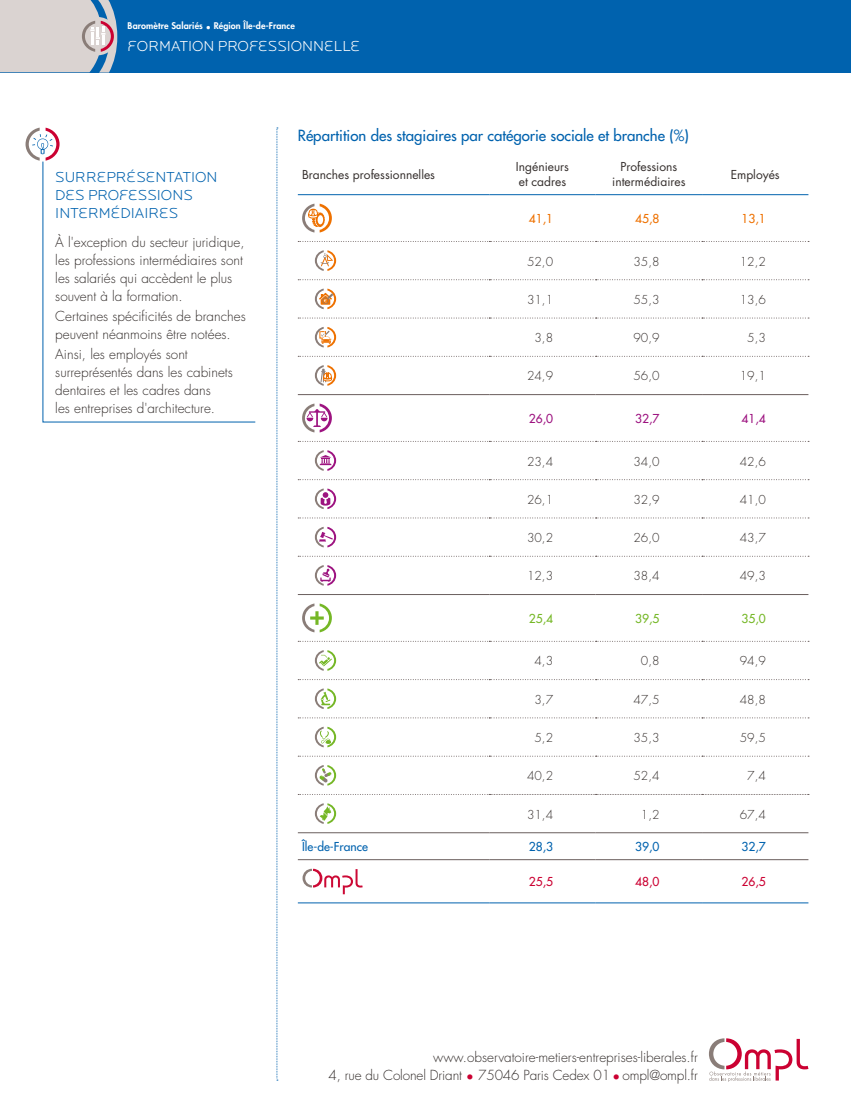
<style>
.page{position:relative;width:851px;height:1106px;background:#fff}
.page>*{position:absolute;margin:0;border:0;box-sizing:border-box;transform-origin:0 0}
.t1{font:500 15px "Futura Std";color:#0062ae}
.t2{font:300 15px/18px "Locator Display";color:#0062ae}
.t3{font:300 15px "Locator Display";color:#fff}
.t4{font:300 13.5px/18px "Futura Std";color:#352f2d}
.t5{font:300 12px "Futura Std";color:#352f2d}
.t6{font:12px/15px "Futura Std";color:#352f2d}
.t7{font:500 12px "Futura Std";color:#0062ae}
.t8{font:500 12px "Futura Std";color:#ee7100}
.t9{font:500 12px "Futura Std";color:#9d1380}
.t10{font:500 12px "Futura Std";color:#75b726}
.t11{font:500 12px "Futura Std";color:#cb0132}
.t12{font:800 9px "Futura Std";letter-spacing:.01em;color:#fff}
.s1{color:#cb0132}
</style>
<div class="page">
<div style="left:0;top:0;width:850px;height:72px;background:#0062ae"></div>
<svg style="left:0;top:0;width:117px;height:73px;background:#cbc8cc"></svg>
<svg style="left:709px;top:1038px;width:99px;height:43px"></svg>
<svg style="left:276px;top:128px;width:2px;height:952px;background:#c4daeb"></svg>
<svg style="left:42px;top:161px;width:214px;height:262px"></svg>
<svg style="left:26px;top:128px;width:34px;height:33px"></svg>
<svg style="left:298px;top:195px;width:510px;height:553px"></svg>
<svg style="left:298px;top:717px;width:510px;height:1px"></svg>
<svg style="left:298px;top:755px;width:508px;height:1px"></svg>
<hr style="left:298px;top:394px;width:191px;height:1px;background:#6a5e5d">
<hr style="left:298px;top:594px;width:191px;height:1px;background:#6a5e5d">
<hr style="left:489px;top:194px;width:106px;height:1px;background:#0062ae">
<hr style="left:595px;top:194px;width:107px;height:1px;background:#0062ae">
<hr style="left:702px;top:194px;width:106px;height:1px;background:#0062ae">
<hr style="left:298px;top:832px;width:191px;height:1px;background:#6a5e5d">
<hr style="left:489px;top:832px;width:106px;height:1px;background:#6a5e5d">
<hr style="left:595px;top:832px;width:107px;height:1px;background:#6a5e5d">
<hr style="left:702px;top:832px;width:106px;height:1px;background:#6a5e5d">
<hr style="left:298px;top:194px;width:191px;height:1px;background:#0062ae">
<svg style="left:298px;top:241px;width:510px;height:1px"></svg>
<svg style="left:298px;top:279px;width:510px;height:1px"></svg>
<svg style="left:298px;top:318px;width:510px;height:1px"></svg>
<svg style="left:298px;top:356px;width:510px;height:1px"></svg>
<svg style="left:298px;top:479px;width:510px;height:1px"></svg>
<svg style="left:298px;top:517px;width:510px;height:1px"></svg>
<svg style="left:298px;top:556px;width:510px;height:1px"></svg>
<svg style="left:298px;top:641px;width:510px;height:1px"></svg>
<svg style="left:298px;top:679px;width:510px;height:1px"></svg>
<hr style="left:489px;top:594px;width:106px;height:1px;background:#6a5e5d">
<hr style="left:595px;top:594px;width:107px;height:1px;background:#6a5e5d">
<hr style="left:702px;top:594px;width:106px;height:1px;background:#6a5e5d">
<hr style="left:298px;top:859px;width:191px;height:1px;background:#6a5e5d">
<hr style="left:489px;top:859px;width:106px;height:1px;background:#6a5e5d">
<hr style="left:595px;top:859px;width:107px;height:1px;background:#6a5e5d">
<hr style="left:702px;top:859px;width:106px;height:1px;background:#6a5e5d">
<hr style="left:489px;top:394px;width:106px;height:1px;background:#6a5e5d">
<hr style="left:595px;top:394px;width:107px;height:1px;background:#6a5e5d">
<hr style="left:702px;top:394px;width:106px;height:1px;background:#6a5e5d">
<svg style="left:298px;top:441px;width:510px;height:1px"></svg>
<hr style="left:298px;top:902px;width:191px;height:1px;background:#0062ae">
<hr style="left:489px;top:902px;width:106px;height:1px;background:#0062ae">
<hr style="left:595px;top:902px;width:107px;height:1px;background:#0062ae">
<hr style="left:702px;top:902px;width:106px;height:1px;background:#0062ae">
<svg style="left:298px;top:794px;width:510px;height:1px"></svg>
<svg style="left:302px;top:204px;width:30px;height:28px"></svg>
<svg style="left:315px;top:250px;width:21px;height:21px"></svg>
<svg style="left:315px;top:288px;width:21px;height:21px"></svg>
<svg style="left:315px;top:327px;width:21px;height:20px"></svg>
<svg style="left:315px;top:365px;width:21px;height:21px"></svg>
<svg style="left:302px;top:403px;width:30px;height:29px"></svg>
<svg style="left:315px;top:450px;width:21px;height:21px"></svg>
<svg style="left:315px;top:488px;width:21px;height:21px"></svg>
<svg style="left:315px;top:527px;width:21px;height:20px"></svg>
<svg style="left:315px;top:565px;width:21px;height:20px"></svg>
<svg style="left:302px;top:603px;width:30px;height:29px"></svg>
<svg style="left:315px;top:650px;width:21px;height:21px"></svg>
<svg style="left:315px;top:688px;width:21px;height:21px"></svg>
<svg style="left:315px;top:726px;width:21px;height:21px"></svg>
<svg style="left:315px;top:765px;width:21px;height:20px"></svg>
<svg style="left:315px;top:803px;width:21px;height:21px"></svg>
<svg style="left:302px;top:868px;width:60px;height:26px"></svg>
<p class="t12" style="left:128px;top:20px;width:169px">Baromètre Salariés • Région Île-de-France</p>
<p class="t3" style="left:128px;top:37px;width:234px">FORMATION PROFESSIONNELLE</p>
<p class="t2" style="left:55px;top:168px;width:164px">SURREPRÉSENTATION<br>DES PROFESSIONS<br>INTERMÉDIAIRES</p>
<p class="t4" style="left:55px;top:233px;width:191px">À l'exception du secteur juridique, les professions intermédiaires sont les salariés qui accèdent le plus souvent à la formation.</p>
<p class="t4" style="left:55px;top:307px;width:192px">Certaines spécificités de branches peuvent néanmoins être notées.</p>
<p class="t4" style="left:55px;top:345px;width:179px">Ainsi, les employés sont surreprésentés dans les cabinets dentaires et les cadres dans<br>les entreprises d'architecture.</p>
<p class="t1" style="left:298px;top:127px;width:392px">Répartition des stagiaires par catégorie sociale et branche (%)</p>
<p class="t6" style="left:302px;top:167px;width:134px">Branches professionnelles</p>
<p class="t6" style="left:516px;top:159px;width:55px">Ingénieurs et cadres</p>
<p class="t6" style="left:612px;top:159px;width:75px;text-align:center">Professions intermédiaires</p>
<p class="t6" style="left:730px;top:167px;width:51px">Employés</p>
<p class="t8" style="left:528px;top:211px;width:26px">41,1</p>
<p class="t8" style="left:635px;top:211px;width:26px">45,8</p>
<p class="t8" style="left:741px;top:211px;width:26px">13,1</p>
<p class="t5" style="left:527px;top:254px;width:28px">52,0</p>
<p class="t5" style="left:633px;top:254px;width:28px">35,8</p>
<p class="t5" style="left:739px;top:254px;width:28px">12,2</p>
<p class="t5" style="left:527px;top:292px;width:28px">31,1</p>
<p class="t5" style="left:633px;top:292px;width:28px">55,3</p>
<p class="t5" style="left:739px;top:292px;width:28px">13,6</p>
<p class="t5" style="left:534px;top:330px;width:20px">3,8</p>
<p class="t5" style="left:633px;top:330px;width:28px">90,9</p>
<p class="t5" style="left:747px;top:330px;width:20px">5,3</p>
<p class="t5" style="left:527px;top:369px;width:28px">24,9</p>
<p class="t5" style="left:633px;top:369px;width:28px">56,0</p>
<p class="t5" style="left:739px;top:369px;width:28px">19,1</p>
<p class="t9" style="left:528px;top:411px;width:26px">26,0</p>
<p class="t9" style="left:635px;top:411px;width:26px">32,7</p>
<p class="t9" style="left:741px;top:411px;width:26px">41,4</p>
<p class="t5" style="left:527px;top:454px;width:28px">23,4</p>
<p class="t5" style="left:633px;top:454px;width:28px">34,0</p>
<p class="t5" style="left:739px;top:454px;width:28px">42,6</p>
<p class="t5" style="left:527px;top:492px;width:28px">26,1</p>
<p class="t5" style="left:633px;top:492px;width:28px">32,9</p>
<p class="t5" style="left:739px;top:492px;width:28px">41,0</p>
<p class="t5" style="left:527px;top:530px;width:28px">30,2</p>
<p class="t5" style="left:633px;top:530px;width:28px">26,0</p>
<p class="t5" style="left:739px;top:530px;width:28px">43,7</p>
<p class="t5" style="left:527px;top:568px;width:28px">12,3</p>
<p class="t5" style="left:633px;top:568px;width:28px">38,4</p>
<p class="t5" style="left:739px;top:568px;width:28px">49,3</p>
<p class="t10" style="left:528px;top:611px;width:26px">25,4</p>
<p class="t10" style="left:635px;top:611px;width:26px">39,5</p>
<p class="t10" style="left:741px;top:611px;width:26px">35,0</p>
<p class="t5" style="left:534px;top:653px;width:20px">4,3</p>
<p class="t5" style="left:640px;top:653px;width:20px">0,8</p>
<p class="t5" style="left:739px;top:653px;width:28px">94,9</p>
<p class="t5" style="left:534px;top:692px;width:20px">3,7</p>
<p class="t5" style="left:633px;top:692px;width:28px">47,5</p>
<p class="t5" style="left:739px;top:692px;width:28px">48,8</p>
<p class="t5" style="left:534px;top:730px;width:20px">5,2</p>
<p class="t5" style="left:633px;top:730px;width:28px">35,3</p>
<p class="t5" style="left:739px;top:730px;width:28px">59,5</p>
<p class="t5" style="left:527px;top:768px;width:28px">40,2</p>
<p class="t5" style="left:633px;top:768px;width:28px">52,4</p>
<p class="t5" style="left:747px;top:768px;width:20px">7,4</p>
<p class="t5" style="left:527px;top:807px;width:28px">31,4</p>
<p class="t5" style="left:640px;top:807px;width:20px">1,2</p>
<p class="t5" style="left:739px;top:807px;width:28px">67,4</p>
<p class="t7" style="left:302px;top:839px;width:67px">Île-de-France</p>
<p class="t7" style="left:528px;top:839px;width:26px">28,3</p>
<p class="t7" style="left:635px;top:839px;width:26px">39,0</p>
<p class="t7" style="left:741px;top:839px;width:26px">32,7</p>
<p class="t11" style="left:528px;top:874px;width:26px">25,5</p>
<p class="t11" style="left:635px;top:874px;width:26px">48,0</p>
<p class="t11" style="left:741px;top:874px;width:26px">26,5</p>
<p class="t4" style="left:328px;top:1048px;width:371px;text-align:right">www.observatoire-metiers-entreprises-liberales.fr<br>4, rue du Colonel Driant <span class="s1">•</span> 75046 Paris Cedex 01 <span class="s1">•</span> ompl@ompl.fr</p>
</div>
